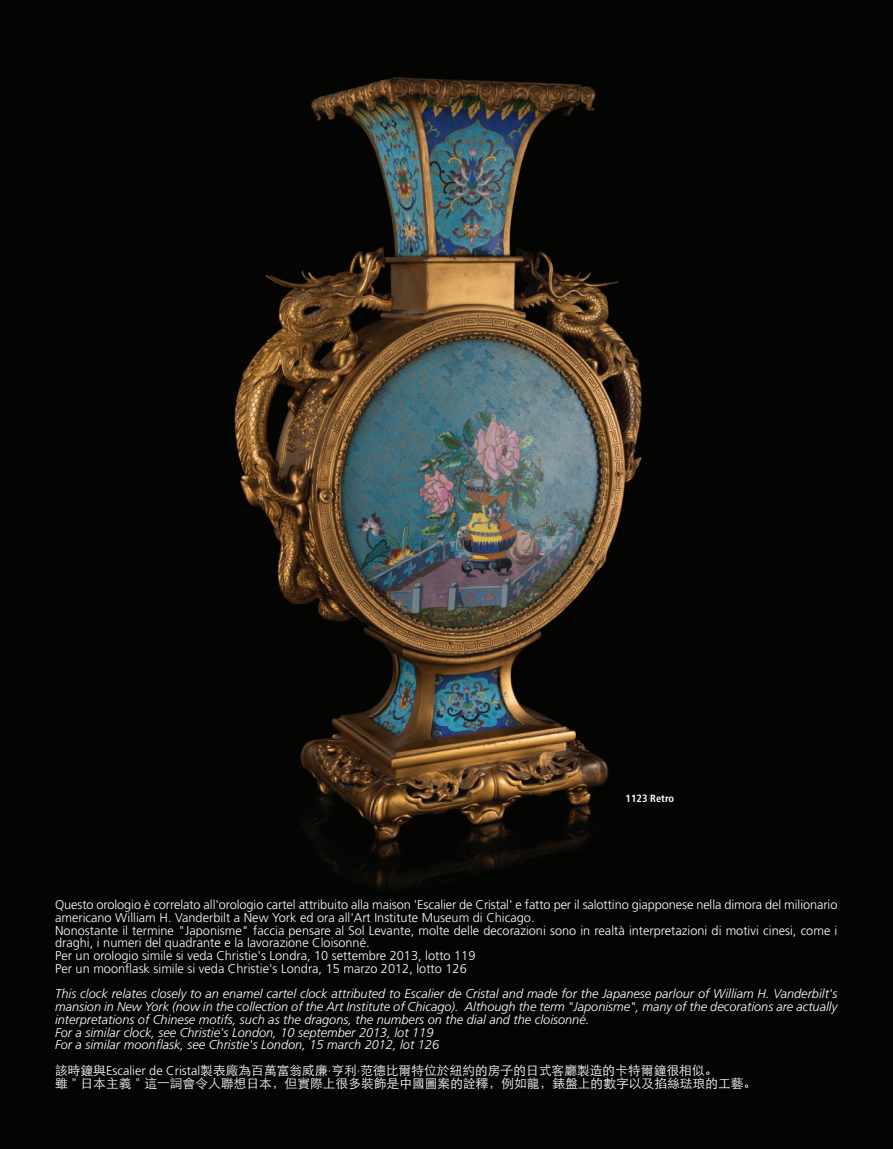
<style>
.page{position:relative;width:893px;height:1149px;background:#fff}
.page>*{position:absolute;margin:0;border:0;box-sizing:border-box;transform-origin:0 0}
.t1{font:300 12.75px/12.8px "Frutiger LT Std";color:#fff}
.t2{font:italic 300 12.75px/12.8px "Frutiger LT Std";color:#fff}
.t3{font:12.75px/12.8px "ST Xihei";color:#fff}
.t4{font:700 condensed 10.5px "Frutiger LT Std";color:#fff}
.s1{font-family:"Frutiger LT Std";font-weight:300}
</style>
<div class="page">
<img style="left:0;top:0;width:893px;height:1148px">
<p class="t4" style="left:626px;top:792px;width:50px">1123 Retro</p>
<p class="t1" style="left:55px;top:898px;width:784px">Questo orologio è correlato all'orologio cartel attribuito alla maison 'Escalier de Cristal' e fatto per il salottino giapponese nella dimora del milionario americano William H. Vanderbilt a New York ed ora all'Art Institute Museum di Chicago.<br>Nonostante il termine "Japonisme" faccia pensare al Sol Levante, molte delle decorazioni sono in realtà interpretazioni di motivi cinesi, come i draghi, i numeri del quadrante e la lavorazione Cloisonné.<br>Per un orologio simile si veda Christie's Londra, 10 settembre 2013, lotto 119<br>Per un moonflask simile si veda Christie's Londra, 15 marzo 2012, lotto 126</p>
<p class="t2" style="left:55px;top:988px;width:784px">This clock relates closely to an enamel cartel clock attributed to Escalier de Cristal and made for the Japanese parlour of William H. Vanderbilt's mansion in New York (now in the collection of the Art Institute of Chicago). Although the term "Japonisme", many of the decorations are actually interpretations of Chinese motifs, such as the dragons, the numbers on the dial and the cloisonné.<br>For a similar clock, see Christie's London, 10 september 2013, lot 119<br>For a similar moonflask, see Christie's London, 15 march 2012, lot 126</p>
<p class="t3" style="left:55px;top:1063px;width:703px">該時鐘與<span class="s1">Escalier de Cristal</span>製表廠為百萬富翁威廉<span class="s1">·</span>亨利<span class="s1">·</span>范德比爾特位於紐約的房子的日式客廳製造的卡特爾鐘很相似。<br>雖＂日本主義＂這一詞會令人聯想日本，但實際上很多裝飾是中國圖案的詮釋，例如龍，錶盤上的數字以及掐絲琺琅的工藝。</p>
</div>
